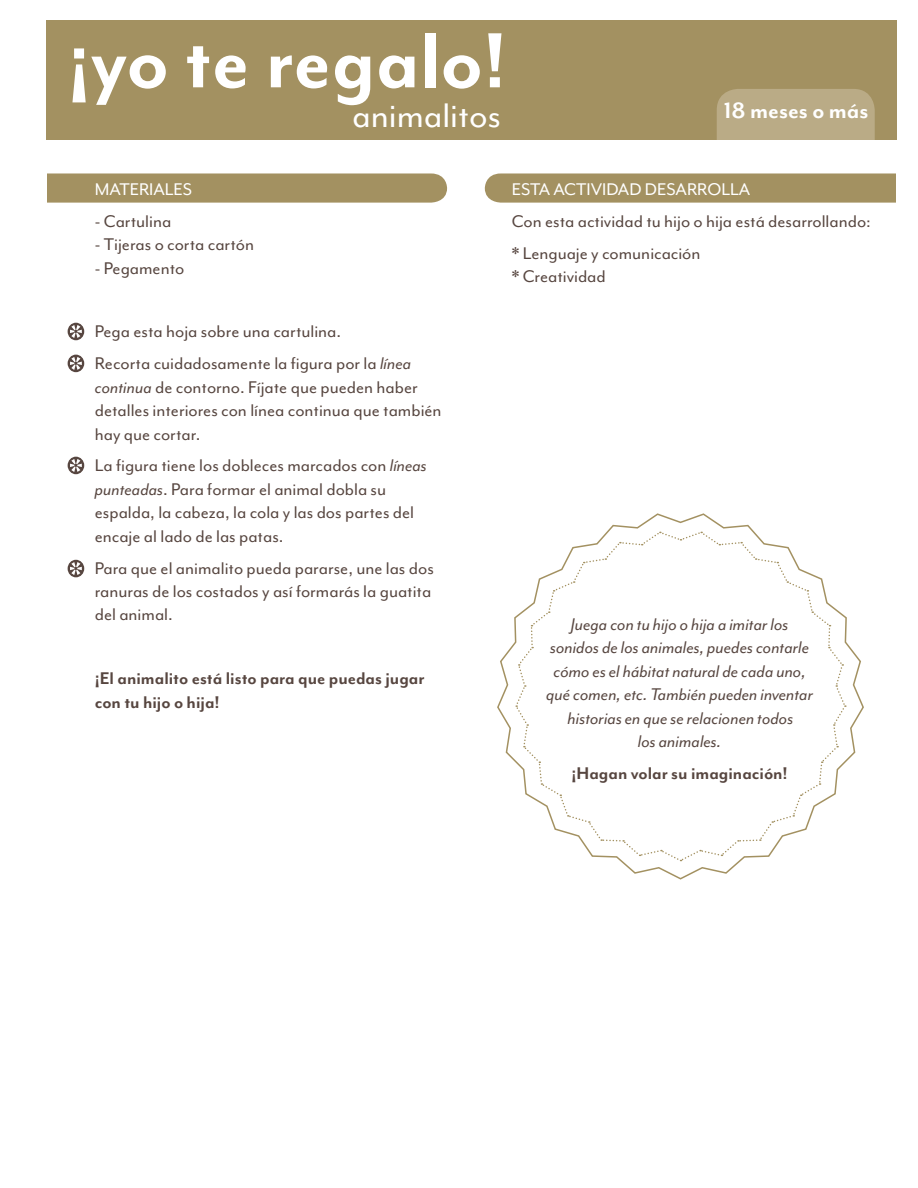
<style>
.page{position:relative;width:918px;height:1188px;background:#fff}
.page>*{position:absolute;margin:0;border:0;box-sizing:border-box;transform-origin:0 0}
.t1{font:700 90px "Mr Eaves Mod OT";color:#fff}
.t2{font:39.3px "Mr Eaves Mod OT";color:#fff}
.t3{font:700 25.5px "Mr Eaves Mod OT";color:#fff}
.t4{font:19.5px/23.4px "Mr Eaves Mod OT";color:#574640}
.t5{font:italic 19.5px/23.4px "Mr Eaves Mod OT";color:#574640;text-align:center}
.t6{font:700 19.5px/23.4px "Mr Eaves Mod OT";color:#574640}
.t7{font:19.5px "Mr Eaves Mod OT";color:#fff}
.s1{font-style:italic}
</style>
<div class="page">
<div style="left:46px;top:20px;width:851px;height:119px;background:#a39161"></div>
<div style="left:717px;top:89px;width:158px;height:50px;background:#baab86"></div>
<svg style="left:485px;top:173px;width:411px;height:30px;background:#a69567"></svg>
<svg style="left:47px;top:173px;width:400px;height:30px;background:#a69566"></svg>
<div style="left:68px;top:323px;width:16px;height:17px;background:#574640;border-radius:50%"></div>
<svg style="left:70px;top:325px;width:12px;height:13px"></svg>
<div style="left:68px;top:355px;width:16px;height:17px;background:#574640;border-radius:50%"></div>
<svg style="left:70px;top:357px;width:12px;height:13px"></svg>
<div style="left:68px;top:560px;width:16px;height:17px;background:#574640;border-radius:50%"></div>
<svg style="left:70px;top:562px;width:12px;height:13px"></svg>
<div style="left:68px;top:457px;width:16px;height:17px;background:#574640;border-radius:50%"></div>
<svg style="left:70px;top:459px;width:12px;height:13px"></svg>
<svg style="left:497px;top:513px;width:367px;height:367px"></svg>
<svg style="left:515px;top:531px;width:331px;height:331px"></svg>
<h1 class="t1" style="left:68px;top:10px;width:441px">¡yo te regalo!</h1>
<h2 class="t2" style="left:352px;top:94px;width:150px">animalitos</h2>
<h3 class="t3" style="left:724px;top:96px;width:146px">18 meses o más</h3>
<p class="t7" style="left:95px;top:178px;width:99px">MATERIALES</p>
<p class="t4" style="left:95px;top:209px;width:78px">- Cartulina</p>
<p class="t4" style="left:95px;top:233px;width:161px">- Tijeras o corta cartón</p>
<p class="t4" style="left:95px;top:256px;width:91px">- Pegamento</p>
<p class="t4" style="left:95px;top:316px;width:318px;line-height:32px">Pega esta hoja sobre una cartulina.<br>Recorta cuidadosamente la figura por la <span class="s1">línea</span></p>
<p class="t4" style="left:95px;top:375px;width:348px"><span class="s1">continua</span> de contorno. Fíjate que pueden haber detalles interiores con línea continua que también hay que cortar.</p>
<p class="t4" style="left:95px;top:454px;width:334px">La figura tiene los dobleces marcados con <span class="s1">líneas punteadas</span>. Para formar el animal dobla su espalda, la cabeza, la cola y las dos partes del encaje al lado de las patas.</p>
<p class="t4" style="left:95px;top:556px;width:341px">Para que el animalito pueda pararse, une las dos ranuras de los costados y así formarás la guatita del animal.</p>
<p class="t6" style="left:95px;top:666px;width:331px">¡El animalito está listo para que puedas jugar con tu hijo o hija!</p>
<p class="t7" style="left:512px;top:178px;width:240px">ESTA ACTIVIDAD DESARROLLA</p>
<p class="t4" style="left:512px;top:205px;width:361px;line-height:32px">Con esta actividad tu hijo o hija está desarrollando: * Lenguaje y comunicación</p>
<p class="t4" style="left:512px;top:264px;width:96px">* Creatividad</p>
<p class="t5" style="left:546px;top:613px;width:269px">Juega con tu hijo o hija a imitar los sonidos de los animales, puedes contarle cómo es el hábitat natural de cada uno, qué comen, etc. También pueden inventar historias en que se relacionen todos<br>los animales.</p>
<p class="t6" style="left:572px;top:761px;width:218px">¡Hagan volar su imaginación!</p>
</div>
